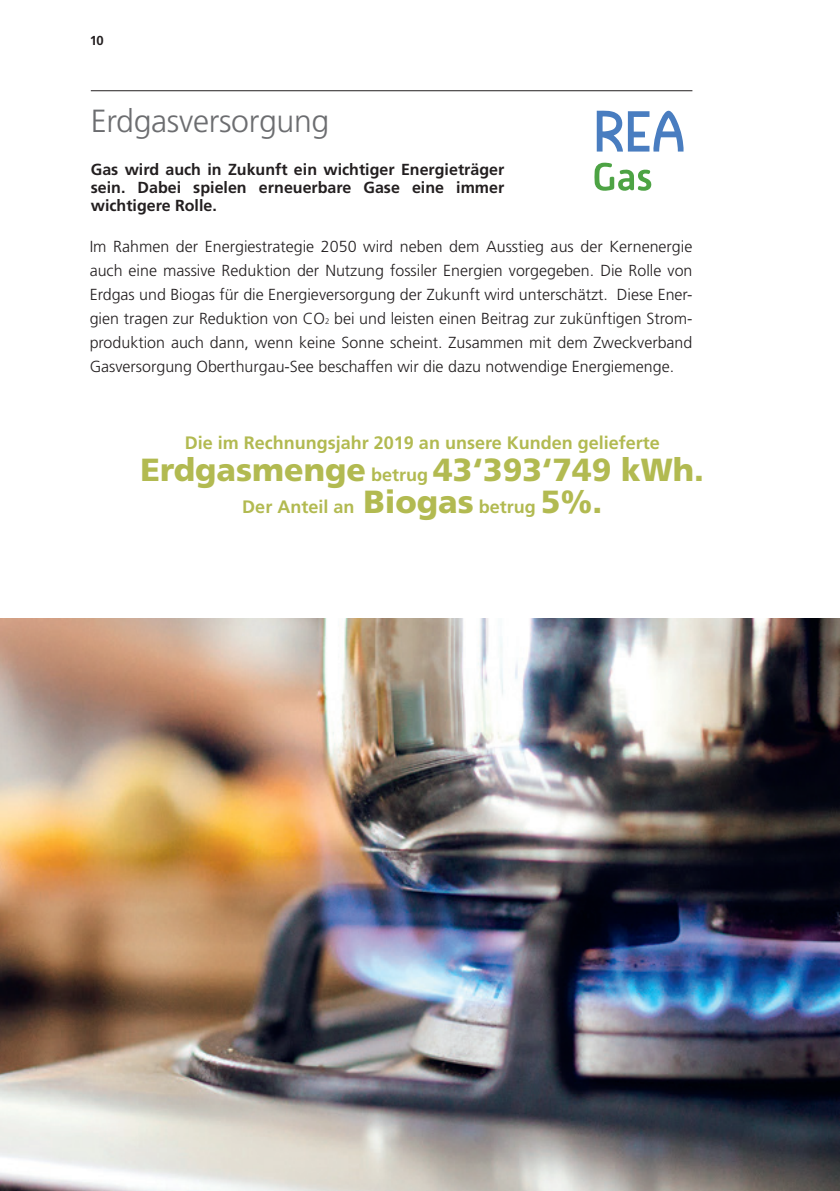
<style>
.page{position:relative;width:840px;height:1191px;background:#fff}
.page>*{position:absolute;margin:0;border:0;box-sizing:border-box;transform-origin:0 0}
.t1{font:900 32px "Frutiger LT Std";color:#b2ba51}
.t2{font:300 32px "Frutiger LT Std";letter-spacing:-.01em;color:#6c6d70}
.t3{font:700 18px "Frutiger LT Std";color:#b2ba51}
.t4{font:300 16px/24px "Frutiger LT Std";color:#231f20;text-align:justify}
.t5{font:700 16px/18px "Frutiger LT Std";color:#231f20;text-align:justify}
.t6{font:700 13px "Frutiger LT Std";color:#231f20}
.s1{font-size:8px}
.s2{font-weight:700;font-size:18px}
.s3{font-weight:900;font-size:32px}
</style>
<div class="page">
<hr style="left:91px;top:90px;width:601px;height:1px;background:#231f20">
<svg style="left:596px;top:111px;width:87px;height:41px"></svg>
<svg style="left:594px;top:163px;width:57px;height:28px"></svg>
<img style="left:0;top:618px;width:839px;height:573px">
<p class="t6" style="left:90px;top:33px;width:15px">10</p>
<p class="t2" style="left:91px;top:103px;width:240px">Erdgasversorgung</p>
<p class="t5" style="left:91px;top:161px;width:415px">Gas wird auch in Zukunft ein wichtiger Energieträger sein. Dabei spielen erneuerbare Gase eine immer wichtigere Rolle.</p>
<p class="t4" style="left:90px;top:235px;width:604px">Im Rahmen der Energiestrategie 2050 wird neben dem Ausstieg aus der Kernenergie auch eine massive Reduktion der Nutzung fossiler Energien vorgegeben. Die Rolle von Erdgas und Biogas für die Energieversorgung der Zukunft wird unterschätzt. Diese Ener&shy;gien tragen zur Reduktion von CO<span class="s1">2</span> bei und leisten einen Beitrag zur zukünftigen Strom&shy;produktion auch dann, wenn keine Sonne scheint. Zusammen mit dem Zweckverband Gasversorgung Oberthurgau-See beschaffen wir die dazu notwendige Energiemenge.</p>
<p class="t3" style="left:184px;top:432px;width:476px">Die im Rechnungsjahr 2019 an unsere Kunden gelieferte</p>
<p class="t1" style="left:140px;top:450px;width:564px">Erdgasmenge <span class="s2">betrug</span> 43‘393‘749 kWh.</p>
<p class="t3" style="left:242px;top:496px;width:361px">Der Anteil an <span class="s3">Biogas</span> betrug <span class="s3">5%.</span></p>
</div>
